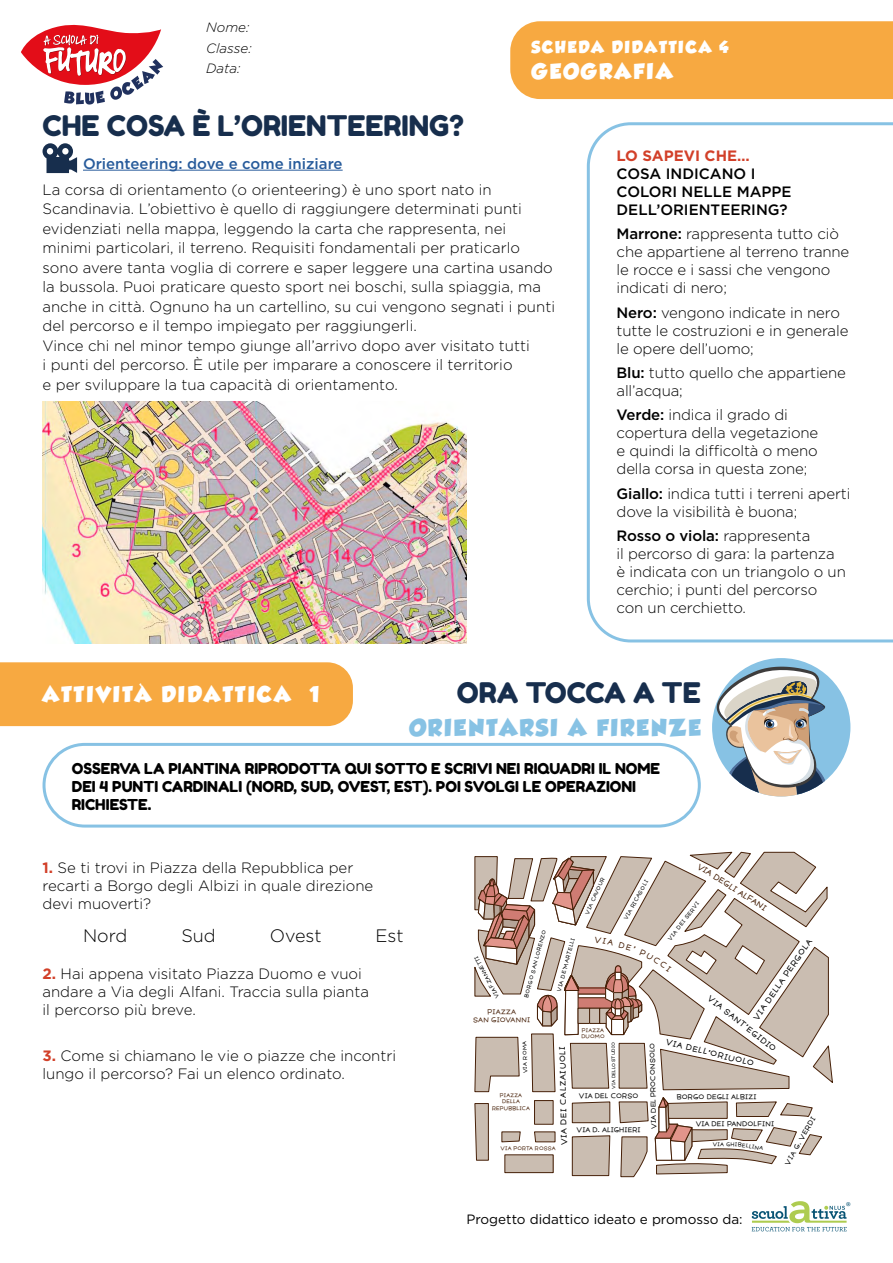
<style>
.page{position:relative;width:893px;height:1263px;background:#fff}
.page>*{position:absolute;margin:0;border:0;box-sizing:border-box;transform-origin:0 0}
.t1{font:28.35px "Fredoka One";color:#172e4d}
.t2{font:21px "GROBOLD";letter-spacing:.1em;color:#87c2e4}
.t3{font:19.5px "GROBOLD";letter-spacing:.12em;color:#fff}
.t4{font:300 18px "Gotham";color:#000}
.t5{font:300 15px/18px "Gotham";color:#000}
.t6{font:15px/18px "Fredoka One";color:#000}
.t7{font:500 15px/18px "Gotham";color:#000}
.t8{font:500 15px "Gotham";color:#275b9b}
.t9{font:15px "GROBOLD";letter-spacing:.12em;color:#fff}
.t10{font:700 15px "Gotham";color:#d24029}
.t11{font:13.5px "Gotham";color:#000}
.t12{font:italic 300 13.5px/20.5px "Gotham";color:#000}
.t13{font:600 11.4px "Archer";color:#075374}
.t14{font:8.1px "Family Cat Fat";color:#000}
.t15{font:8.1px "Family Cat Fat";color:#472109}
.t16{font:6.9px "Family Cat Fat";letter-spacing:.01em;color:#000}
.t17{font:6.9px/8.4px "Family Cat Fat";letter-spacing:.025em;color:#472109;text-align:center}
.t18{font:5.4px "Family Cat Fat";color:#000}
.t19{font:5.4px/6.4px "Family Cat Fat";letter-spacing:.025em;color:#472109;text-align:center}
.t20{font:4.65px "Family Cat Fat";color:#000}
.s1{font-weight:500}
.s2{font-weight:700;color:#d24029}
</style>
<div class="page">
<svg style="left:752px;top:1201px;width:95px;height:30px"></svg>
<svg style="left:21px;top:24px;width:142px;height:81px"></svg>
<div style="left:0;top:662px;width:353px;height:64px;background:#f7a941"></div>
<div style="left:510px;top:21px;width:383px;height:78px;background:#f7a941"></div>
<svg style="left:586px;top:122px;width:307px;height:521px"></svg>
<hr style="left:83px;top:170px;width:260px;height:1px;background:#275b9b">
<img style="left:43px;top:401px;width:423px;height:243px">
<div style="left:712px;top:658px;width:138px;height:138px;background:#87c2e4;border-radius:50%"></div>
<svg style="left:717px;top:659px;width:117px;height:137px"></svg>
<div style="left:43px;top:743px;width:658px;height:84px;border:3px solid #87c2e4;border-radius:41px"></div>
<svg style="left:43px;top:143px;width:34px;height:30px"></svg>
<svg style="left:474px;top:852px;width:359px;height:325px"></svg>
<p class="t12" style="left:206px;top:17px;width:47px">Nome:<br>Classe:<br>Data:</p>
<p class="t9" style="left:531px;top:38px;width:199px">SCHEDA DIDATTICA 4</p>
<h3 class="t3" style="left:531px;top:59px;width:143px">GEOGRAFIA</h3>
<h1 class="t1" style="left:43px;top:108px;width:423px">CHE COSA È L’ORIENTEERING?</h1>
<p class="t8" style="left:83px;top:154px;width:261px">Orienteering: dove e come iniziare</p>
<p class="t5" style="left:43px;top:179px;width:514px;line-height:19.5px">La corsa di orientamento (o orienteering) è uno sport nato in Scandinavia. L’obiettivo è quello di raggiungere determinati punti evidenziati nella mappa, leggendo la carta che rappresenta, nei minimi particolari, il terreno. Requisiti fondamentali per praticarlo sono avere tanta voglia di correre e saper leggere una cartina usando la bussola. Puoi praticare questo sport nei boschi, sulla spiaggia, ma anche in città. Ognuno ha un cartellino, su cui vengono segnati i punti del percorso e il tempo impiegato per raggiungerli.<br>Vince chi nel minor tempo giunge all’arrivo dopo aver visitato tutti<br>i punti del percorso. È utile per imparare a conoscere il territorio<br>e per sviluppare la tua capacità di orientamento.</p>
<p class="t10" style="left:617px;top:146px;width:135px">LO SAPEVI CHE…</p>
<p class="t7" style="left:617px;top:164px;width:177px">COSA INDICANO I<br>COLORI NELLE MAPPE<br>DELL’ORIENTEERING?</p>
<p class="t5" style="left:617px;top:224px;width:234px"><span class="s1">Marrone:</span> rappresenta tutto ciò che appartiene al terreno tranne le rocce e i sassi che vengono indicati di nero;</p>
<p class="t5" style="left:617px;top:303px;width:233px"><span class="s1">Nero:</span> vengono indicate in nero tutte le costruzioni e in generale le opere dell’uomo;</p>
<p class="t5" style="left:617px;top:363px;width:231px"><span class="s1">Blu:</span> tutto quello che appartiene all’acqua;</p>
<p class="t5" style="left:617px;top:406px;width:203px"><span class="s1">Verde:</span> indica il grado di copertura della vegetazione e quindi la difficoltà o meno della corsa in questa zone;</p>
<p class="t5" style="left:617px;top:484px;width:235px"><span class="s1">Giallo:</span> indica tutti i terreni aperti dove la visibilità è buona;</p>
<p class="t5" style="left:617px;top:526px;width:231px"><span class="s1">Rosso o viola:</span> rappresenta<br>il percorso di gara: la partenza è indicata con un triangolo o un cerchio; i punti del percorso con un cerchietto.</p>
<h3 class="t3" style="left:43px;top:682px;width:279px">ATTIVITÀ DIDATTICA 1</h3>
<h1 class="t1" style="left:457px;top:675px;width:245px">ORA TOCCA A TE</h1>
<h2 class="t2" style="left:410px;top:716px;width:293px">ORIENTARSI A FIRENZE</h2>
<p class="t6" style="left:72px;top:760px;width:590px">OSSERVA LA PIANTINA RIPRODOTTA QUI SOTTO E SCRIVI NEI RIQUADRI IL NOME<br>DEI 4 PUNTI CARDINALI (NORD, SUD, OVEST, EST). POI SVOLGI LE OPERAZIONI<br>RICHIESTE.</p>
<p class="t5" style="left:43px;top:858px;width:332px"><span class="s2">1.</span> Se ti trovi in Piazza della Repubblica per recarti a Borgo degli Albizi in quale direzione devi muoverti?</p>
<p class="t4" style="left:83px;top:924px;width:46px">Nord</p>
<p class="t4" style="left:181px;top:924px;width:36px">Sud</p>
<p class="t4" style="left:270px;top:924px;width:53px">Ovest</p>
<p class="t4" style="left:376px;top:924px;width:30px">Est</p>
<p class="t5" style="left:43px;top:964px;width:328px"><span class="s2">2.</span> Hai appena visitato Piazza Duomo e vuoi andare a Via degli Alfani. Traccia sulla pianta il percorso più breve.</p>
<p class="t5" style="left:43px;top:1046px;width:355px"><span class="s2">3.</span> Come si chiamano le vie o piazze che incontri lungo il percorso? Fai un elenco ordinato.</p>
<p class="t18" style="left:523px;top:997px;width:72px;rotate:-75deg">BORGO SAN LORENZO</p>
<p class="t17" style="left:473px;top:1007px;width:59px">PIAZZA<br>SAN GIOVANNI</p>
<p class="t18" style="left:495px;top:999px;width:49px;rotate:-118deg">VIA F Z. ANNETTI</p>
<p class="t18" style="left:556px;top:991px;width:57px;rotate:-75deg">VIA DE’MARTELLI</p>
<p class="t18" style="left:584px;top:913px;width:42px;rotate:-66deg">VIA CAVOUR</p>
<p class="t18" style="left:622px;top:918px;width:46px;rotate:-61deg">VIA RICASOLI</p>
<p class="t19" style="left:581px;top:1027px;width:25px;text-align:left">PIAZZA<br>DUOMO</p>
<p class="t18" style="left:522px;top:1073px;width:34px;rotate:-92deg">VIA ROMA</p>
<p class="t19" style="left:492px;top:1092px;width:39px">PIAZZA<br>DELLA<br>REPUBBLICA</p>
<p class="t14" style="left:559px;top:1145px;width:101px;rotate:-91deg">VIA DEI CALZAIUOLI</p>
<p class="t19" style="left:501px;top:1145px;width:57px">VIA PORTA ROSSA</p>
<p class="t20" style="left:611px;top:1089px;width:48px;rotate:-91deg">VIA DELLO STUD OI</p>
<p class="t16" style="left:579px;top:1091px;width:61px">VIA DEL CORSO</p>
<p class="t16" style="left:577px;top:1126px;width:66px">VIA D. ALIGHIERI</p>
<p class="t16" style="left:650px;top:1129px;width:87px;rotate:-91deg">VIA DEL PROCONSOLO</p>
<p class="t15" style="left:701px;top:861px;width:82px;rotate:33deg">VIA DEGLI ALFANI</p>
<p class="t18" style="left:667px;top:937px;width:49px;rotate:-52deg">VIA DEI SERVI</p>
<p class="t14" style="left:751px;top:1016px;width:98px;rotate:-55deg">VIA DELLA PERGOLA</p>
<p class="t14" style="left:711px;top:994px;width:86px;rotate:38deg">VIA SANT’EGIDIO</p>
<p class="t14" style="left:667px;top:1037px;width:92px;rotate:14deg">VIA DELL’ORIUOLO</p>
<p class="t16" style="left:677px;top:1092px;width:82px">BORGO DEGLI ALBIZI</p>
<p class="t16" style="left:696px;top:1119px;width:80px">VIA DEI PANDOLFINI</p>
<p class="t16" style="left:784px;top:1163px;width:56px;rotate:-61deg">VIA G. VERDI</p>
<p class="t11" style="left:466px;top:1211px;width:278px">Progetto didattico ideato e promosso da:</p>
<p class="t13" style="left:846px;top:1197px;width:6px">®</p>
</div>
